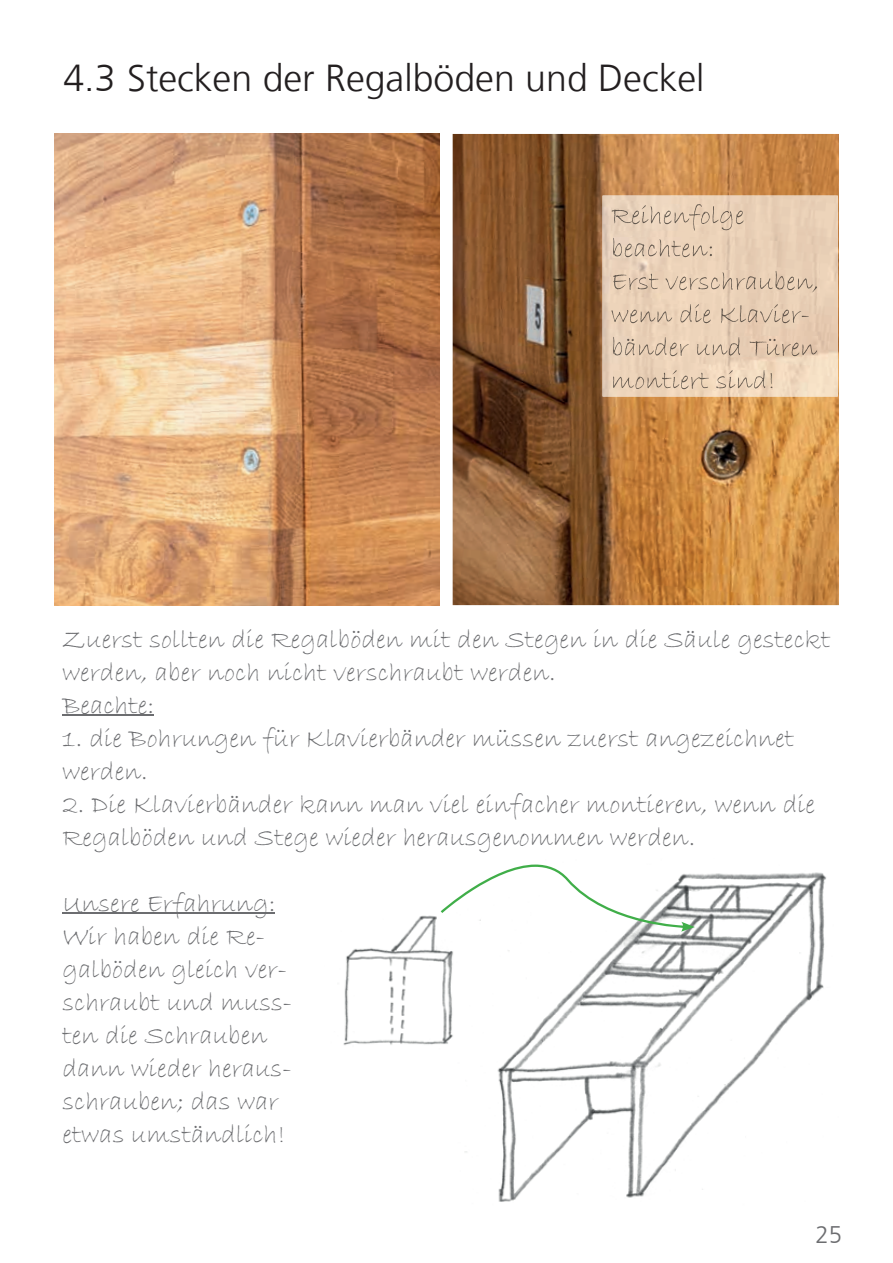
<style>
.page{position:relative;width:893px;height:1263px;background:#fff}
.page>*{position:absolute;margin:0;border:0;box-sizing:border-box;transform-origin:0 0}
.t1{font:300 37.5px "Frutiger LT";color:#231f20}
.t2{font:27px/33px "Bradley Hand ITC";color:#6c6d70}
.t3{font:300 24px "Frutiger CE";color:#6c6d70}
</style>
<div class="page">
<img style="left:55px;top:134px;width:385px;height:471px">
<img style="left:453px;top:134px;width:386px;height:471px">
<img style="left:603px;top:196px;width:235px;height:200px">
<img style="left:612px;top:204px;width:132px;height:27px">
<img style="left:613px;top:238px;width:101px;height:19px">
<img style="left:613px;top:271px;width:206px;height:21px">
<img style="left:611px;top:304px;width:198px;height:19px">
<img style="left:613px;top:337px;width:204px;height:19px">
<img style="left:613px;top:370px;width:159px;height:19px">
<svg style="left:62px;top:714px;width:765px;height:488px"></svg>
<hr style="left:63px;top:714px;width:91px;height:2px;background:#6c6d70">
<hr style="left:63px;top:912px;width:212px;height:2px;background:#6c6d70">
<h1 class="t1" style="left:63px;top:56px;width:643px">4.3 Stecken der Regalböden und Deckel</h1>
<p class="t2" style="left:63px;top:624px;width:769px">Zuerst sollten die Regalböden mit den Stegen in die Säule gesteckt werden, aber noch nicht verschraubt werden.<br>Beachte:</p>
<p class="t2" style="left:63px;top:723px;width:733px">1. die Bohrungen für Klavierbänder müssen zuerst angezeichnet werden.</p>
<p class="t2" style="left:63px;top:789px;width:754px">2. Die Klavierbänder kann man viel einfacher montieren, wenn die<br>Regalböden und Stege wieder herausgenommen werden.</p>
<p class="t2" style="left:63px;top:888px;width:231px">Unsere Erfahrung:<br>Wir haben die Re&shy;galböden gleich ver&shy;schraubt und muss&shy;ten die Schrauben dann wieder heraus&shy;schrauben; das war etwas umständlich!</p>
<p class="t3" style="left:815px;top:1220px;width:28px">25</p>
</div>
